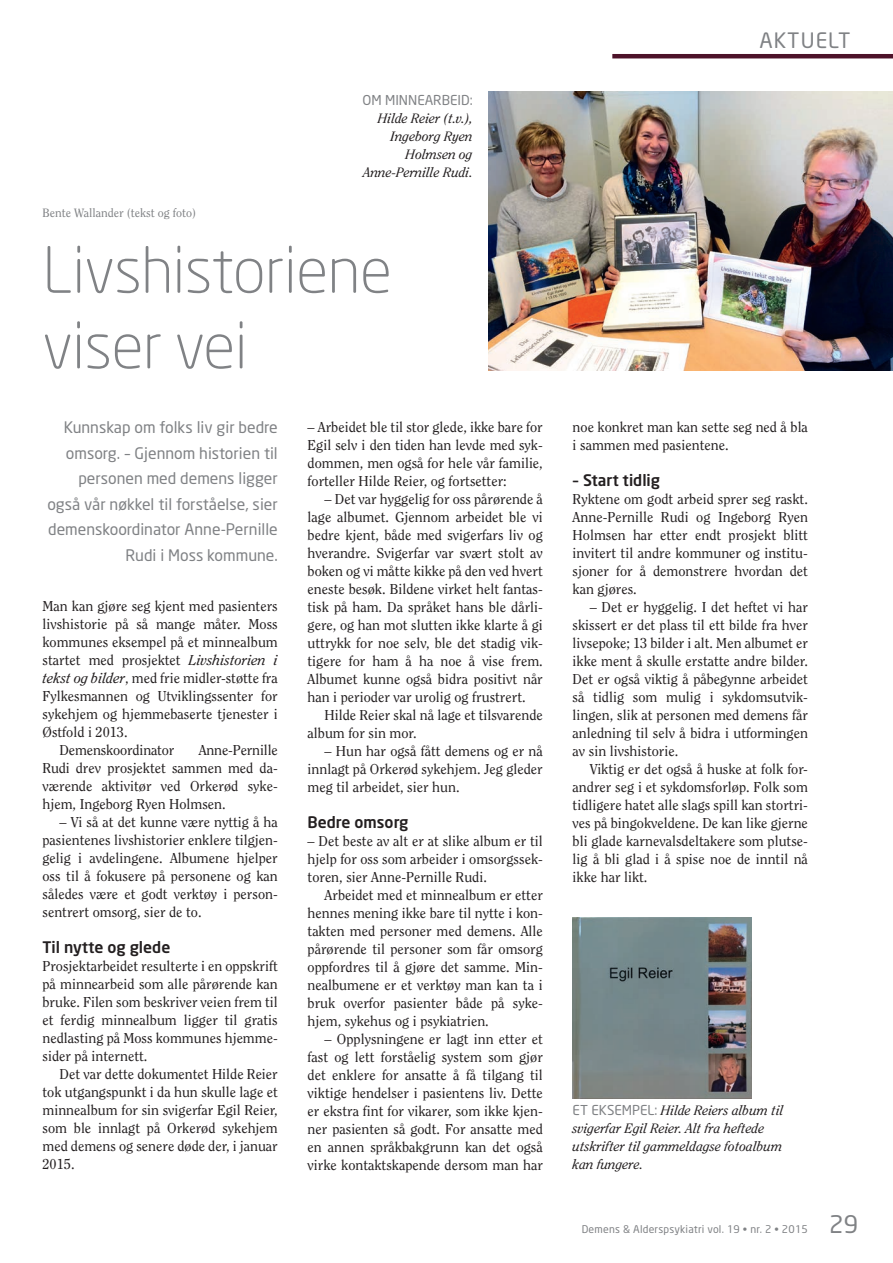
<style>
.page{position:relative;width:893px;height:1263px;background:#fff}
.page>*{position:absolute;margin:0;border:0;box-sizing:border-box;transform-origin:0 0}
.t1{font:300 63px/75.6px "Neo Sans";letter-spacing:-.01em;color:#808285}
.t2{font:24px "Neo Sans";color:#808285}
.t3{font:21px "Neo Sans";letter-spacing:.05em;color:#808285}
.t4{font:15.75px/25.5px "Neo Sans";color:#808285;text-align:right}
.t5{font:500 15.75px "Neo Sans";color:#231f20}
.t6{font:14.25px/18px "Clearface";color:#231f20;text-align:justify}
.t7{font:italic 13.5px/18px "Clearface";color:#231f20;text-align:right}
.t8{font:13.5px "Neo Sans";color:#808285}
.t9{font:12px "Clearface";color:#808285}
.t10{font:10.5px "Neo Sans";letter-spacing:.02em;color:#808285}
.s1{font-style:italic}
.s2{font-family:"Neo Sans";font-style:normal;color:#808285}
</style>
<div class="page">
<img style="left:488px;top:91px;width:405px;height:279px">
<img style="left:573px;top:917px;width:178px;height:181px">
<hr style="left:612px;top:54px;width:281px;height:4px;background:#4d1229">
<p class="t9" style="left:43px;top:205px;width:155px">Bente Wallander (tekst og foto)</p>
<p class="t8" style="left:363px;top:92px;width:112px">OM MINNEARBEID:</p>
<p class="t7" style="left:363px;top:109px;width:111px">Hilde Reier (t.v.),<br>Ingeborg Ryen<br>Holmsen og<br>Anne-Pernille Rudi.</p>
<h1 class="t1" style="left:43px;top:232px;width:351px">Livshistoriene viser vei</h1>
<p class="t4" style="left:47px;top:415px;width:232px">Kunnskap om folks liv gir bedre omsorg. – Gjennom historien til personen med demens ligger også vår nøkkel til forståelse, sier demenskoordinator Anne-Pernille<br>Rudi i Moss kommune.</p>
<p class="t6" style="left:43px;top:597px;width:237px">Man kan gjøre seg kjent med pasienters</p>
<p class="t6" style="left:43px;top:615px;width:237px">livshistorie på så mange måter. Moss</p>
<p class="t6" style="left:43px;top:633px;width:237px">kommunes eksempel på et minnealbum</p>
<p class="t6" style="left:43px;top:651px;width:237px">startet med prosjektet <span class="s1">Livshistorien i</span></p>
<p class="t6" style="left:43px;top:669px;width:237px"><span class="s1">tekst og bilder</span>, med frie midler-støtte fra</p>
<p class="t6" style="left:43px;top:687px;width:237px">Fylkesmannen og Utviklingssenter for</p>
<p class="t6" style="left:43px;top:705px;width:237px">sykehjem og hjemmebaserte tjenester i</p>
<p class="t6" style="left:43px;top:723px;width:87px">Østfold i 2013.</p>
<p class="t6" style="left:60px;top:741px;width:116px">Demenskoordinator</p>
<p class="t6" style="left:43px;top:741px;width:237px;text-indent:156px">Anne-Pernille Rudi drev prosjektet sammen med da&shy;værende aktivitør ved Orkerød syke&shy;hjem, Ingeborg Ryen Holmsen.</p>
<p class="t6" style="left:43px;top:813px;width:237px;text-indent:17px">– Vi så at det kunne være nyttig å ha pasientenes livshistorier enklere tilgjen&shy;gelig i avdelingene. Albumene hjelper oss til å fokusere på personene og kan således være et godt verktøy i person&shy;sentrert omsorg, sier de to.</p>
<p class="t5" style="left:43px;top:938px;width:129px">Til nytte og glede</p>
<p class="t6" style="left:43px;top:957px;width:237px">Prosjektarbeidet resulterte i en oppskrift på minnearbeid som alle pårørende kan bruke. Filen som beskriver veien frem til et ferdig minnealbum ligger til gratis nedlasting på Moss kommunes hjemme&shy;sider på internett.</p>
<p class="t6" style="left:43px;top:1065px;width:237px;text-indent:17px">Det var dette dokumentet Hilde Reier tok utgangspunkt i da hun skulle lage et minnealbum for sin svigerfar Egil Reier, som ble innlagt på Orkerød sykehjem med demens og senere døde der, i januar 2015.</p>
<p class="t6" style="left:308px;top:418px;width:237px">– Arbeidet ble til stor glede, ikke bare for Egil selv i den tiden han levde med syk&shy;dommen, men også for hele vår familie, forteller Hilde Reier, og fortsetter:</p>
<p class="t6" style="left:308px;top:490px;width:237px;text-indent:17px">– Det var hyggelig for oss pårørende å lage albumet. Gjennom arbeidet ble vi bedre kjent, både med svigerfars liv og hverandre. Svigerfar var svært stolt av boken og vi måtte kikke på den ved hvert eneste besøk. Bildene virket helt fantas&shy;tisk på ham. Da språket hans ble dårli&shy;gere, og han mot slutten ikke klarte å gi uttrykk for noe selv, ble det stadig vik&shy;tigere for ham å ha noe å vise frem.<br>Albumet kunne også bidra positivt når han i perioder var urolig og frustrert.</p>
<p class="t6" style="left:308px;top:706px;width:237px;text-indent:17px">Hilde Reier skal nå lage et tilsvarende album for sin mor.</p>
<p class="t6" style="left:308px;top:742px;width:237px;text-indent:17px">– Hun har også fått demens og er nå innlagt på Orkerød sykehjem. Jeg gleder meg til arbeidet, sier hun.</p>
<p class="t5" style="left:308px;top:812px;width:102px">Bedre omsorg</p>
<p class="t6" style="left:308px;top:832px;width:237px">– Det beste av alt er at slike album er til hjelp for oss som arbeider i omsorgssek&shy;toren, sier Anne-Pernille Rudi.</p>
<p class="t6" style="left:308px;top:886px;width:237px;text-indent:17px">Arbeidet med et minnealbum er etter hennes mening ikke bare til nytte i kon&shy;takten med personer med demens. Alle pårørende til personer som får omsorg oppfordres til å gjøre det samme. Min&shy;nealbumene er et verktøy man kan ta i bruk overfor pasienter både på syke&shy;hjem, sykehus og i psykiatrien.</p>
<p class="t6" style="left:308px;top:1030px;width:237px;text-indent:17px">– Opplysningene er lagt inn etter et fast og lett forståelig system som gjør det enklere for ansatte å få tilgang til viktige hendelser i pasientens liv. Dette er ekstra fint for vikarer, som ikke kjen&shy;ner pasienten så godt. For ansatte med en annen språkbakgrunn kan det også virke kontaktskapende dersom man har</p>
<h3 class="t3" style="left:759px;top:27px;width:93px">AKTUELT</h3>
<p class="t6" style="left:573px;top:418px;width:237px">noe konkret man kan sette seg ned å bla i sammen med pasientene.</p>
<p class="t5" style="left:573px;top:470px;width:89px">– Start tidlig</p>
<p class="t6" style="left:573px;top:490px;width:237px">Ryktene om godt arbeid sprer seg raskt.<br>Anne-Pernille Rudi og Ingeborg Ryen Holmsen har etter endt prosjekt blitt invitert til andre kommuner og institu&shy;sjoner for å demonstrere hvordan det kan gjøres.</p>
<p class="t6" style="left:573px;top:598px;width:237px;text-indent:17px">– Det er hyggelig. I det heftet vi har skissert er det plass til ett bilde fra hver livsepoke; 13 bilder i alt. Men albumet er ikke ment å skulle erstatte andre bilder.<br>Det er også viktig å påbegynne arbeidet så tidlig som mulig i sykdomsutvik&shy;lingen, slik at personen med demens får anledning til selv å bidra i utformingen av sin livshistorie.</p>
<p class="t6" style="left:573px;top:760px;width:237px;text-indent:17px">Viktig er det også å huske at folk for&shy;andrer seg i et sykdomsforløp. Folk som tidligere hatet alle slags spill kan stortri&shy;ves på bingokveldene. De kan like gjerne bli glade karnevalsdeltakere som plutse&shy;lig å bli glad i å spise noe de inntil nå ikke har likt.</p>
<p class="t7" style="left:573px;top:1101px;width:212px;text-align:left"><span class="s2">ET EKSEMPEL:</span> Hilde Reiers album til svigerfar Egil Reier. Alt fra heftede utskrifter til gammeldagse fotoalbum kan fungere.</p>
<p class="t10" style="left:582px;top:1222px;width:228px">Demens &amp; Alderspsykiatri vol. 19 • nr. 2 • 2015</p>
<h2 class="t2" style="left:829px;top:1209px;width:31px">29</h2>
</div>
